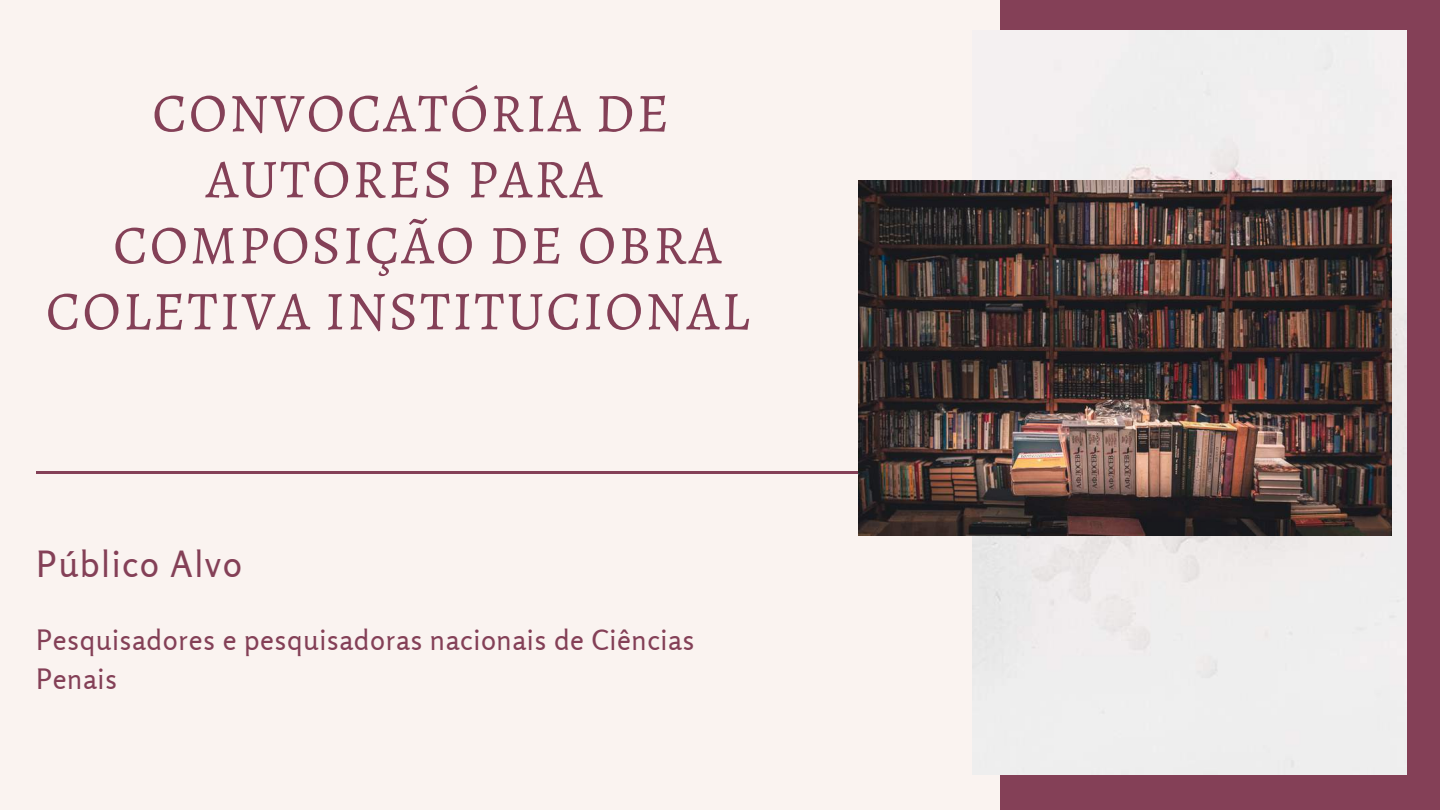
<style>
.page{position:relative;width:1440px;height:810px;background:#faf3f0}
.page>*{position:absolute;margin:0;border:0;box-sizing:border-box;transform-origin:0 0}
.t1{font:55px "Alegreya SC";letter-spacing:.04em;color:#844057}
.t2{font:36px "Rosario";letter-spacing:.04em;color:#844057}
.t3{font:28px/39px "Rosario";letter-spacing:.02em;color:#844057}
</style>
<div class="page">
<div style="left:1000px;top:0;width:440px;height:810px;background:#844057"></div>
<hr style="left:36px;top:471px;width:1278px;height:3px;background:#844057">
<div style="left:973px;top:30px;width:434px;height:744px;background:#efeeee"></div>
<img style="left:859px;top:180px;width:533px;height:356px">
<p class="t1" style="left:152px;top:75px;width:518px">CONVOCATÓRIA DE</p>
<p class="t1" style="left:206px;top:141px;width:398px">AUTORES PARA</p>
<p class="t1" style="left:113px;top:207px;width:609px">COMPOSIÇÃO DE OBRA</p>
<p class="t1" style="left:46px;top:273px;width:705px">COLETIVA INSTITUCIONAL</p>
<p class="t2" style="left:36px;top:542px;width:207px">Público Alvo</p>
<p class="t3" style="left:36px;top:620px;width:660px">Pesquisadores e pesquisadoras nacionais de Ciências<br>Penais</p>
</div>
